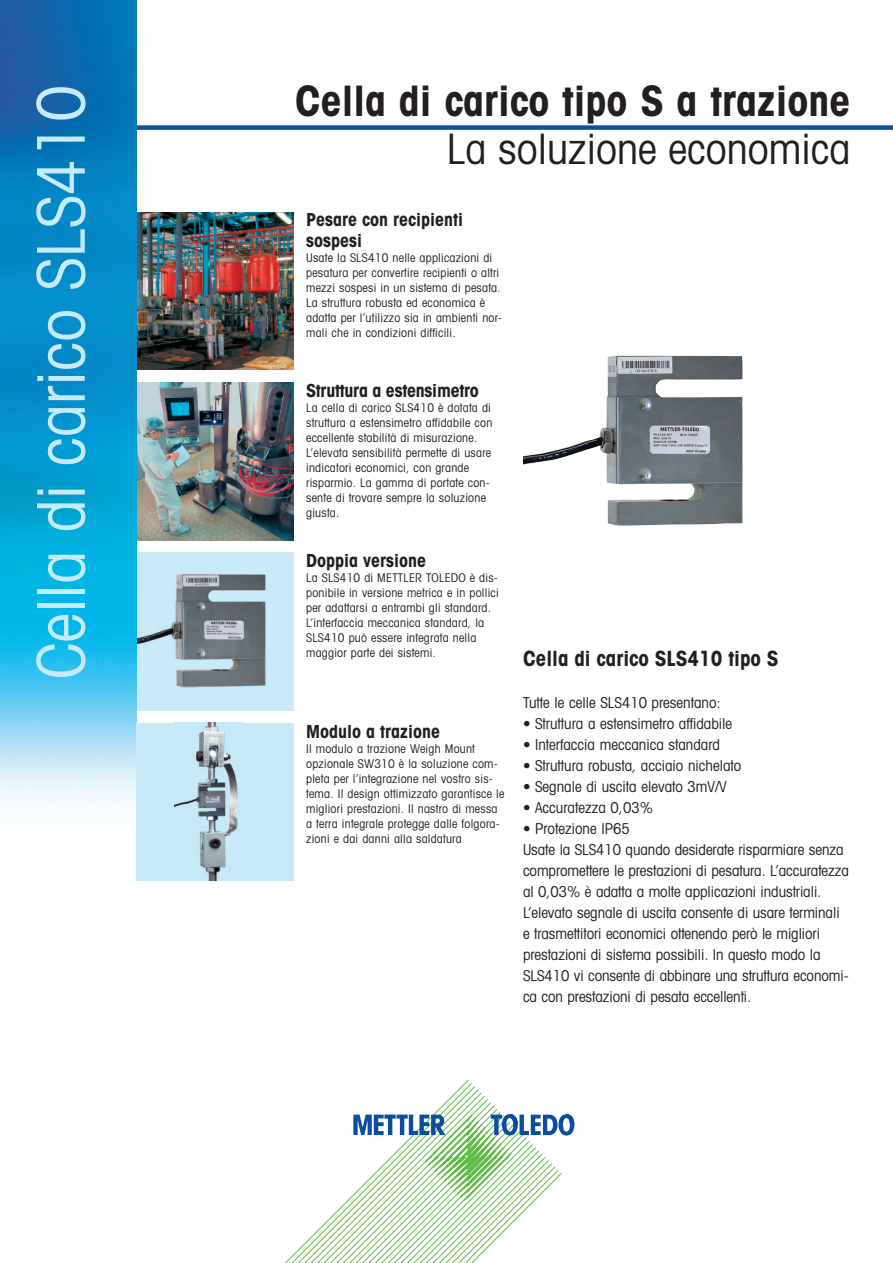
<style>
.page{position:relative;width:893px;height:1263px;background:#fff}
.page>*{position:absolute;margin:0;border:0;box-sizing:border-box;transform-origin:0 0}
.t1{font:condensed 66px "Avant Garde";color:#c6eafa}
.t2{font:700 condensed 42px "Avant Garde";color:#231f20}
.t3{font:condensed 42px "Avant Garde";color:#231f20}
.t4{font:700 condensed 21px "Avant Garde";color:#231f20}
.t5{font:700 condensed 18px/21.6px "Avant Garde";color:#231f20}
.t6{font:condensed 15px/21px "Avant Garde";letter-spacing:-.005em;color:#231f20}
.t7{font:condensed 12px/15px "Avant Garde";letter-spacing:.02em;color:#231f20}
</style>
<div class="page">
<img style="left:523px;top:356px;width:220px;height:170px">
<img style="left:136px;top:383px;width:157px;height:157px">
<img style="left:136px;top:213px;width:157px;height:157px">
<img style="left:136px;top:553px;width:157px;height:157px">
<div style="left:111px;top:125px;width:782px;height:5px;background:#0a4fa2"></div>
<img style="left:0;top:0;width:136px;height:808px">
<svg style="left:285px;top:1080px;width:250px;height:183px"></svg>
<svg style="left:353px;top:1114px;width:221px;height:87px"></svg>
<div style="left:136px;top:723px;width:157px;height:157px;background:#c6eafa"></div>
<img style="left:175px;top:723px;width:63px;height:157px">
<h1 class="t1" style="left:37px;top:679px;width:595px;rotate:-90deg">Cella di carico SLS410</h1>
<h2 class="t2" style="left:295px;top:85px;width:557px">Cella di carico tipo S a trazione</h2>
<h2 class="t3" style="left:447px;top:133px;width:405px">La soluzione economica</h2>
<h3 class="t5" style="left:306px;top:210px;width:158px">Pesare con recipienti sospesi</h3>
<p class="t7" style="left:306px;top:252px;width:197px">Usate la SLS410 nelle applicazioni di pesatura per convertire recipienti o altri mezzi sospesi in un sistema di pesata.<br>La struttura robusta ed economica è adatta per l’utilizzo sia in ambienti nor&shy;mali che in condizioni difficili.</p>
<h3 class="t5" style="left:306px;top:382px;width:174px">Struttura a estensimetro</h3>
<p class="t7" style="left:306px;top:402px;width:188px">La cella di carico SLS410 è dotata di struttura a estensimetro affidabile con eccellente stabilità di misurazione.<br>L’elevata sensibilità permette di usare indicatori economici, con grande risparmio. La gamma di portate con&shy;sente di trovare sempre la soluzione giusta.</p>
<h3 class="t5" style="left:306px;top:552px;width:121px">Doppia versione</h3>
<p class="t7" style="left:306px;top:572px;width:194px">La SLS410 di METTLER TOLEDO è dis&shy;ponibile in versione metrica e in pollici per adattarsi a entrambi gli standard.<br>L’interfaccia meccanica standard, la SLS410 può essere integrata nella maggior parte dei sistemi.</p>
<h3 class="t4" style="left:523px;top:651px;width:257px">Cella di carico SLS410 tipo S</h3>
<p class="t6" style="left:523px;top:694px;width:199px">Tutte le celle SLS410 presentano:</p>
<p class="t6" style="left:523px;top:715px;width:211px">• Struttura a estensimetro affidabile</p>
<p class="t6" style="left:523px;top:736px;width:199px">• Interfaccia meccanica standard</p>
<p class="t6" style="left:523px;top:757px;width:220px">• Struttura robusta, acciaio nichelato</p>
<p class="t6" style="left:523px;top:778px;width:205px">• Segnale di uscita elevato 3mV/V</p>
<p class="t6" style="left:523px;top:799px;width:131px">• Accuratezza 0,03%</p>
<p class="t6" style="left:523px;top:820px;width:327px">• Protezione IP65<br>Usate la SLS410 quando desiderate risparmiare senza compromettere le prestazioni di pesatura. L’accuratezza al 0,03% è adatta a molte applicazioni industriali.<br>L’elevato segnale di uscita consente di usare terminali e trasmettitori economici ottenendo però le migliori prestazioni di sistema possibili. In questo modo la SLS410 vi consente di abbinare una struttura economi&shy;ca con prestazioni di pesata eccellenti.</p>
<h3 class="t5" style="left:306px;top:722px;width:136px">Modulo a trazione</h3>
<p class="t7" style="left:306px;top:742px;width:200px">Il modulo a trazione Weigh Mount<br>op zionale SW310 è la soluzione com&shy;pleta per l’integrazione nel vostro sis&shy;tema. Il design ottimizzato garantisce le migliori prestazioni. Il nastro di messa a terra integrale protegge dalle folgora&shy;zioni e dai danni alla saldatura</p>
</div>
